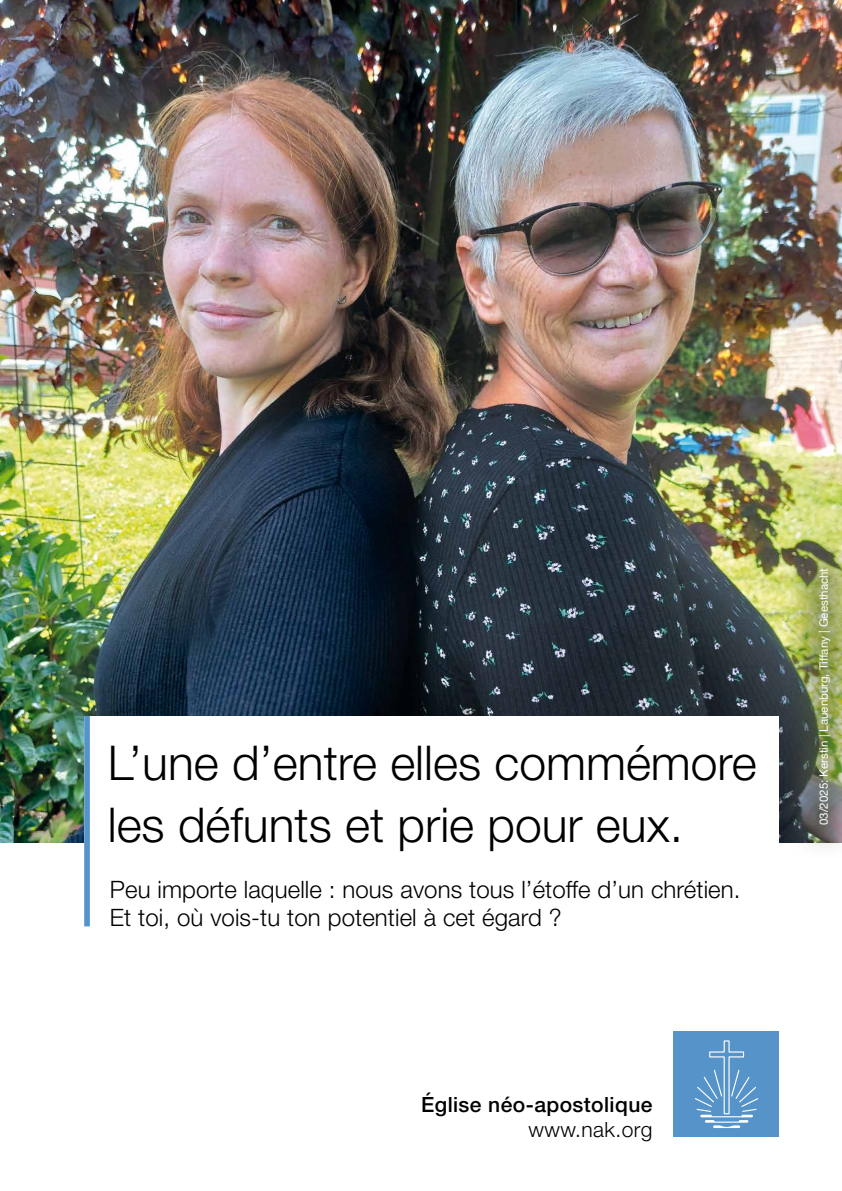
<style>
.page{position:relative;width:842px;height:1191px;background:#fff}
.page>*{position:absolute;margin:0;border:0;box-sizing:border-box;transform-origin:0 0}
.t1{font:300 48px/62px "Helvetica Neue LT Std";color:#000}
.t2{font:300 24px/28.8px "Helvetica Neue LT Std";letter-spacing:.005em;color:#000}
.t3{font:500 21px "Helvetica Neue LT Std";letter-spacing:.02em;color:#000}
.t4{font:300 21px "Helvetica Neue LT Std";letter-spacing:.02em;color:#000}
.t5{font:11.5px "Helvetica Neue";color:#fff}
</style>
<div class="page">
<img style="left:0;top:0;width:842px;height:842px">
<div style="left:782px;top:532px;width:60px;height:328px;background:#435129;opacity:.88"></div>
<div style="left:84px;top:716px;width:695px;height:210px;background:#fff"></div>
<div style="left:674px;top:1031px;width:105px;height:106px;background:#5693c9"></div>
<svg style="left:695px;top:1040px;width:63px;height:88px"></svg>
<div style="left:84px;top:716px;width:6px;height:210px;background:#5693c9"></div>
<h1 class="t1" style="left:108px;top:731px;width:650px">L’une d’entre elles commémore les défunts et prie pour eux.</h1>
<p class="t2" style="left:110px;top:874px;width:632px">Peu importe laquelle : nous avons tous l’étoffe d’un chrétien.<br>Et toi, où vois-tu ton potentiel à cet égard ?</p>
<p class="t5" style="left:815px;top:825px;width:259px;rotate:-90deg">03/2025: Kerstin | Lauenburg, Tiffany | Geesthacht</p>
<p class="t3" style="left:421px;top:1091px;width:233px">Église néo-apostolique</p>
<p class="t4" style="left:528px;top:1116px;width:126px">www.nak.org</p>
</div>
